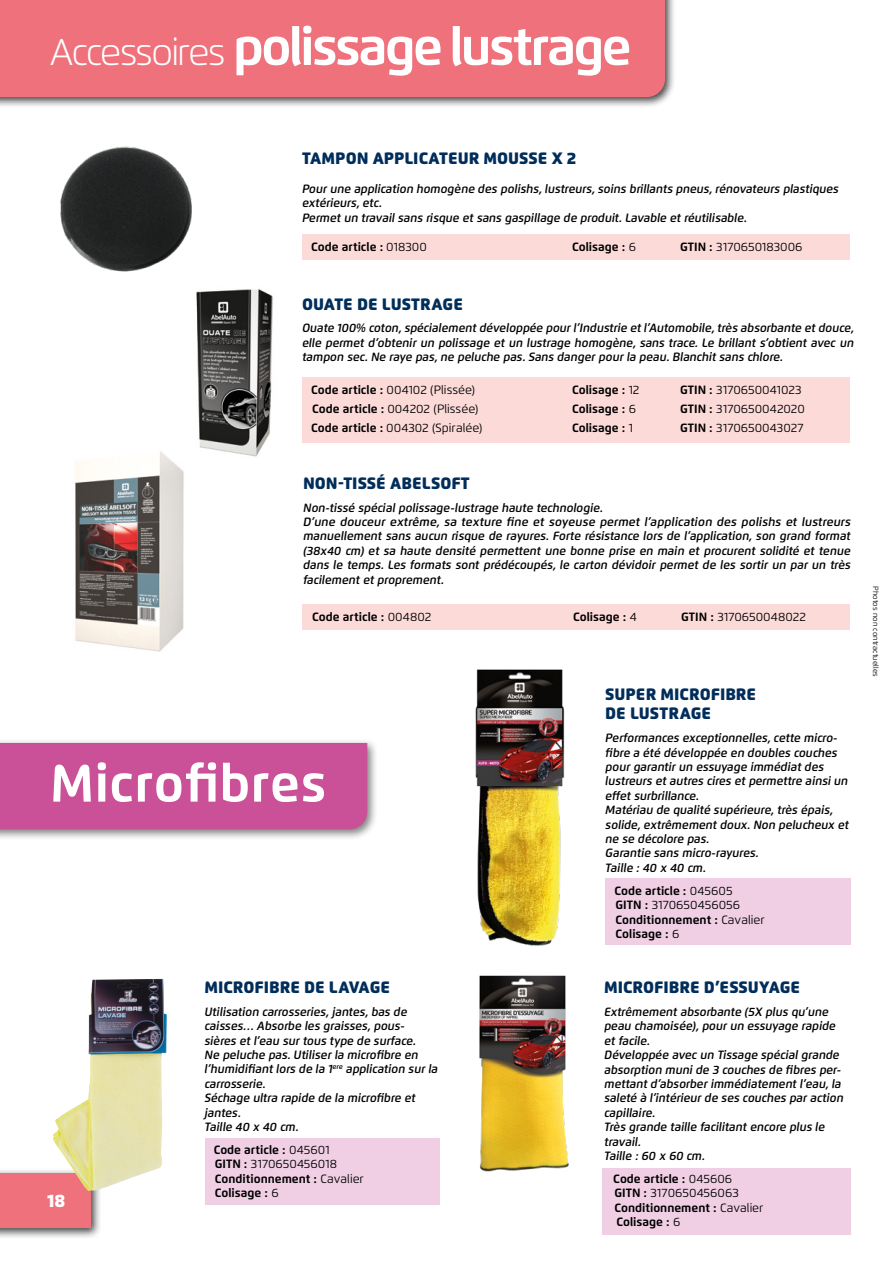
<style>
.page{position:relative;width:893px;height:1263px;background:#fff}
.page>*{position:absolute;margin:0;border:0;box-sizing:border-box;transform-origin:0 0}
.t1{font:700 52.5px "Flexo";letter-spacing:-.045em;color:#fff}
.t2{font:700 52.5px "Flexo";letter-spacing:.01em;color:#fff}
.t3{font:900 18px "Flexo";color:#fff}
.t4{font:900 16.5px/19.8px "Flexo";color:#002d5a}
.t5{font:italic 600 12px/14.4px "Flexo";color:#000}
.t6{font:700 12px/14.4px "Flexo";color:#000}
.t7{font:12px "Flexo";color:#000}
.t8{font:7.5px "Flexo";color:#000}
.s1{font-weight:300;font-size:37.05px}
.s2{font-weight:400}
.s3{font-weight:700}
</style>
<div class="page">
<div style="left:0;top:738px;width:378px;height:103px;background:#000;opacity:.5"></div>
<div style="left:0;top:743px;width:367px;height:86px;background:#ca5097"></div>
<img style="left:75px;top:451px;width:109px;height:200px">
<div style="left:0;top:1168px;width:101px;height:71px;background:#000;opacity:.75"></div>
<div style="left:0;top:1173px;width:90px;height:55px;background:#ee717c"></div>
<div style="left:0;top:0;width:676px;height:108px;background:#000;opacity:.75"></div>
<div style="left:0;top:0;width:665px;height:97px;background:#ee717c"></div>
<div style="left:302px;top:605px;width:547px;height:25px;background:#fbdad8"></div>
<div style="left:302px;top:377px;width:547px;height:66px;background:#fbdad8"></div>
<div style="left:302px;top:235px;width:547px;height:25px;background:#fbdad8"></div>
<img style="left:21px;top:81px;width:210px;height:191px">
<img style="left:196px;top:289px;width:77px;height:168px">
<div style="left:205px;top:1138px;width:235px;height:66px;background:#f0cfe5"></div>
<div style="left:605px;top:878px;width:245px;height:67px;background:#f0cfe5"></div>
<div style="left:602px;top:1168px;width:248px;height:67px;background:#f0cfe5"></div>
<img style="left:52px;top:979px;width:115px;height:212px">
<img style="left:475px;top:669px;width:90px;height:277px">
<img style="left:479px;top:975px;width:90px;height:197px">
<h1 class="t1" style="left:49px;top:14px;width:584px"><span class="s1">Accessoires</span> polissage lustrage</h1>
<h3 class="t4" style="left:302px;top:148px;width:276px">TAMPON APPLICATEUR MOUSSE X 2</h3>
<p class="t5" style="left:302px;top:181px;width:538px">Pour une application homogène des polishs, lustreurs, soins brillants pneus, rénovateurs plastiques extérieurs, etc.<br>Permet un travail sans risque et sans gaspillage de produit. Lavable et réutilisable.</p>
<p class="t6" style="left:311px;top:239px;width:117px">Code article : <span class="s2">018300</span></p>
<p class="t6" style="left:572px;top:239px;width:65px">Colisage : <span class="s2">6</span></p>
<p class="t7" style="left:680px;top:239px;width:124px"><span class="s3">GTIN :</span> 3170650183006</p>
<h3 class="t4" style="left:302px;top:294px;width:163px">OUATE DE LUSTRAGE</h3>
<p class="t5" style="left:302px;top:321px;width:553px;text-align:justify">Ouate 100% coton, spécialement développée pour l’Industrie et l’Automobile, très absorbante et douce, elle permet d’obtenir un polissage et un lustrage homogène, sans trace. Le brillant s’obtient avec un tampon sec. Ne raye pas, ne peluche pas. Sans danger pour la peau. Blanchit sans chlore.</p>
<p class="t7" style="left:311px;top:383px;width:166px"><span class="s3">Code article :</span> 004102 (Plissée)</p>
<p class="t6" style="left:572px;top:383px;width:69px">Colisage : <span class="s2">12</span></p>
<p class="t7" style="left:680px;top:383px;width:123px"><span class="s3">GTIN :</span> 3170650041023</p>
<p class="t7" style="left:312px;top:401px;width:168px"><span class="s3">Code article :</span> 004202 (Plissée)</p>
<p class="t6" style="left:572px;top:401px;width:65px">Colisage : <span class="s2">6</span></p>
<p class="t7" style="left:680px;top:401px;width:126px"><span class="s3">GTIN :</span> 3170650042020</p>
<p class="t7" style="left:311px;top:420px;width:173px"><span class="s3">Code article :</span> 004302 (Spiralée)</p>
<p class="t6" style="left:572px;top:420px;width:62px">Colisage : <span class="s2">1</span></p>
<p class="t7" style="left:680px;top:420px;width:125px"><span class="s3">GTIN :</span> 3170650043027</p>
<h3 class="t4" style="left:303px;top:473px;width:168px">NON-TISSÉ ABELSOFT</h3>
<p class="t5" style="left:303px;top:500px;width:549px">Non-tissé spécial polissage-lustrage haute technologie.<br>D’une douceur extrême, sa texture fine et soyeuse permet l’application des polishs et lustreurs manuellement sans aucun risque de rayures. Forte résistance lors de l’application, son grand format (38x40 cm) et sa haute densité permettent une bonne prise en main et procurent solidité et tenue dans le temps. Les formats sont prédécoupés, le carton dévidoir permet de les sortir un par un très facilement et proprement.</p>
<p class="t6" style="left:312px;top:609px;width:121px">Code article : <span class="s2">004802</span></p>
<p class="t6" style="left:573px;top:609px;width:65px">Colisage : <span class="s2">4</span></p>
<p class="t7" style="left:681px;top:609px;width:126px"><span class="s3">GTIN :</span> 3170650048022</p>
<h1 class="t2" style="left:50px;top:751px;width:278px">Microfibres</h1>
<h2 class="t3" style="left:47px;top:1189px;width:20px">18</h2>
<h3 class="t4" style="left:204px;top:977px;width:187px">MICROFIBRE DE LAVAGE</h3>
<p class="t5" style="left:204px;top:1004px;width:235px">Utilisation carrosseries, jantes, bas de caisses… Absorbe les graisses, pous&shy;sières et l’eau sur tous type de surface.<br>Ne peluche pas. Utiliser la microfibre en l’humidifiant lors de la 1<sup>ere</sup> application sur la carrosserie.<br>Séchage ultra rapide de la microfibre et jantes.<br>Taille 40 x 40 cm.</p>
<p class="t6" style="left:214px;top:1142px;width:152px">Code article : <span class="s2">045601<br></span>GITN : <span class="s2">3170650456018<br></span>Conditionnement : <span class="s2">Cavalier<br></span>Colisage : <span class="s2">6</span></p>
<h3 class="t4" style="left:605px;top:684px;width:153px">SUPER MICROFIBRE<br>DE LUSTRAGE</h3>
<p class="t5" style="left:605px;top:731px;width:245px">Performances exceptionnelles, cette micro&shy;fibre a été développée en doubles couches pour garantir un essuyage immédiat des lustreurs et autres cires et permettre ainsi un effet surbrillance.<br>Matériau de qualité supérieure, très épais, solide, extrêmement doux. Non pelucheux et ne se décolore pas.<br>Garantie sans micro-rayures.<br>Taille : 40 x 40 cm.</p>
<p class="t6" style="left:614px;top:883px;width:152px">Code article : <span class="s2">045605<br></span>GITN : <span class="s2">3170650456056<br></span>Conditionnement : <span class="s2">Cavalier<br></span>Colisage : <span class="s2">6</span></p>
<h3 class="t4" style="left:604px;top:977px;width:198px">MICROFIBRE D’ESSUYAGE</h3>
<p class="t5" style="left:604px;top:1004px;width:241px">Extrêmement absorbante (5X plus qu’une peau chamoisée), pour un essuyage rapide et facile.<br>Développée avec un Tissage spécial grande absorption muni de 3 couches de fibres per&shy;mettant d’absorber immédiatement l’eau, la saleté à l’intérieur de ses couches par action capillaire.<br>Très grande taille facilitant encore plus le travail.<br>Taille : 60 x 60 cm.</p>
<p class="t6" style="left:613px;top:1171px;width:152px">Code article : <span class="s2">045606<br></span>GITN : <span class="s2">3170650456063<br></span>Conditionnement : <span class="s2">Cavalier<br></span>Colisage : <span class="s2">6</span></p>
<p class="t8" style="left:880px;top:586px;width:92px;rotate:90deg">Photos non contractuelles</p>
</div>
